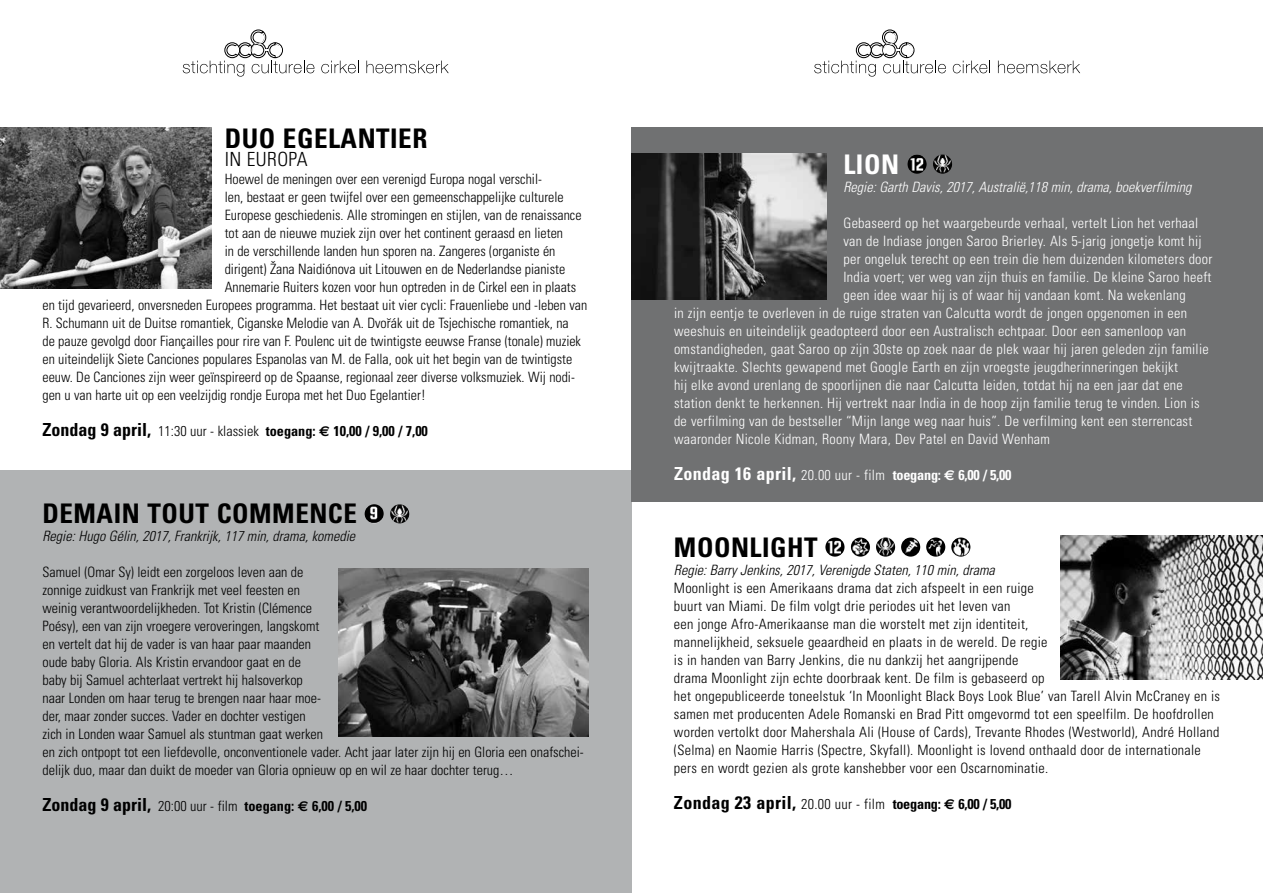
<style>
.page{position:relative;width:1263px;height:893px;background:#fff}
.page>*{position:absolute;margin:0;border:0;box-sizing:border-box;transform-origin:0 0}
.t1{font:700 condensed 27px "Univers";letter-spacing:.02em;color:#000}
.t2{font:700 condensed 27px "Univers";color:#fff}
.t3{font:300 condensed 19.5px "Univers";letter-spacing:.02em;color:#000}
.t4{font:300 condensed 14.25px/18px "Univers";color:#000}
.t5{font:300 condensed 14.25px "Univers";letter-spacing:.02em;color:#fff}
.t6{font:300 condensed 14.25px/18px "Univers";letter-spacing:.02em;color:#000}
.t7{font:700 condensed 14.25px "Univers";color:#000}
.t8{font:italic 300 condensed 14.25px "Univers";color:#000}
.t9{font:italic 300 condensed 14.25px "Univers";color:#fff}
.t10{font:700 condensed 14.25px "Univers";letter-spacing:-.015em;color:#fff}
.s1{font-size:18px}
.s2{font-weight:300}
.s3{font-family:"Euro Sans";font-stretch:normal}
</style>
<div class="page">
<svg style="left:183px;top:30px;width:132px;height:47px"></svg>
<svg style="left:321px;top:61px;width:38px;height:12px"></svg>
<svg style="left:366px;top:61px;width:83px;height:12px"></svg>
<svg style="left:814px;top:30px;width:132px;height:47px"></svg>
<svg style="left:953px;top:61px;width:37px;height:12px"></svg>
<svg style="left:998px;top:61px;width:82px;height:12px"></svg>
<div style="left:0;top:471px;width:631px;height:422px;background:#b1b3b4"></div>
<div style="left:631px;top:128px;width:632px;height:374px;background:#707172"></div>
<img style="left:365px;top:504px;width:19px;height:19px;border-radius:10px">
<img style="left:390px;top:504px;width:19px;height:19px;border-radius:10px">
<img style="left:0;top:127px;width:212px;height:161px">
<img style="left:338px;top:569px;width:251px;height:167px">
<img style="left:631px;top:153px;width:195px;height:147px">
<img style="left:907px;top:155px;width:20px;height:19px;border-radius:10px">
<img style="left:933px;top:155px;width:19px;height:19px;border-radius:10px">
<img style="left:1060px;top:536px;width:203px;height:143px">
<img style="left:825px;top:537px;width:19px;height:20px;border-radius:10px">
<img style="left:851px;top:537px;width:19px;height:20px;border-radius:10px">
<img style="left:876px;top:537px;width:19px;height:20px;border-radius:10px">
<img style="left:901px;top:537px;width:19px;height:20px;border-radius:10px">
<img style="left:926px;top:537px;width:19px;height:20px;border-radius:10px">
<img style="left:951px;top:537px;width:19px;height:20px;border-radius:10px">
<h1 class="t1" style="left:225px;top:122px;width:204px">DUO EGELANTIER</h1>
<h2 class="t3" style="left:225px;top:148px;width:84px">IN EUROPA</h2>
<p class="t4" style="left:225px;top:170px;width:319px">Hoewel de meningen over een verenigd Europa nogal verschil-</p>
<p class="t4" style="left:225px;top:188px;width:340px">len, bestaat er geen twijfel over een gemeenschappelijke culturele</p>
<p class="t4" style="left:225px;top:206px;width:358px">Europese geschiedenis. Alle stromingen en stijlen, van de renaissance</p>
<p class="t4" style="left:225px;top:224px;width:340px">tot aan de nieuwe muziek zijn over het continent geraasd en lieten</p>
<p class="t4" style="left:225px;top:242px;width:332px">in de verschillende landen hun sporen na. Zangeres (organiste én</p>
<p class="t4" style="left:225px;top:260px;width:342px">dirigent) Žana Naidiónova uit Litouwen en de Nederlandse pianiste</p>
<p class="t4" style="left:225px;top:278px;width:353px">Annemarie Ruiters kozen voor hun optreden in de Cirkel een in plaats</p>
<p class="t4" style="left:42px;top:296px;width:546px">en tijd gevarieerd, onversneden Europees programma. Het bestaat uit vier cycli: Frauenliebe und -leben van</p>
<p class="t4" style="left:42px;top:314px;width:528px">R. Schumann uit de Duitse romantiek, Ciganske Melodie van A. Dvor˘ák uit de Tsjechische romantiek, na</p>
<p class="t4" style="left:42px;top:332px;width:540px">de pauze gevolgd door Fiançailles pour rire van F. Poulenc uit de twintigste eeuwse Franse (tonale) muziek</p>
<p class="t4" style="left:42px;top:350px;width:531px">en uiteindelijk Siete Canciones populares Espanolas van M. de Falla, ook uit het begin van de twintigste</p>
<p class="t4" style="left:42px;top:368px;width:534px">eeuw. De Canciones zijn weer geïnspireerd op de Spaanse, regionaal zeer diverse volksmuziek. Wij nodi-</p>
<p class="t4" style="left:42px;top:386px;width:385px">gen u van harte uit op een veelzijdig rondje Europa met het Duo Egelantier!</p>
<p class="t7" style="left:42px;top:423px;width:387px"><span class="s1">Zondag 9 april,</span> <span class="s2">11:30 uur - klassiek</span> toegang: <span class="s3">€</span> 10,00 / 9,00 / 7,00</p>
<h1 class="t1" style="left:43px;top:497px;width:316px">DEMAIN TOUT COMMENCE</h1>
<p class="t8" style="left:43px;top:527px;width:314px">Regie: Hugo Gélin, 2017, Frankrijk, 117 min, drama, komedie</p>
<p class="t4" style="left:43px;top:563px;width:543px">Samuel (Omar Sy) leidt een zorgeloos leven aan de<br>zonnige zuidkust van Frankrijk met veel feesten en<br>weinig verantwoordelijkheden. Tot Kristin (Clémence<br>Poésy), een van zijn vroegere veroveringen, langskomt<br>en vertelt dat hij de vader is van haar paar maanden<br>oude baby Gloria. Als Kristin ervandoor gaat en de<br>baby bij Samuel achterlaat vertrekt hij halsoverkop<br>naar Londen om haar terug te brengen naar haar moe-<br>der, maar zonder succes. Vader en dochter vestigen<br>zich in Londen waar Samuel als stuntman gaat werken<br>en zich ontpopt tot een liefdevolle, onconventionele vader. Acht jaar later zijn hij en Gloria een onafschei&shy;delijk duo, maar dan duikt de moeder van Gloria opnieuw op en wil ze haar dochter terug…</p>
<p class="t7" style="left:43px;top:797px;width:326px"><span class="s1">Zondag 9 april,</span> <span class="s2">20:00 uur - film</span> toegang: <span class="s3">€</span> 6,00 / 5,00</p>
<h1 class="t2" style="left:843px;top:148px;width:57px">LION</h1>
<p class="t9" style="left:843px;top:178px;width:349px">Regie: Garth Davis, 2017, Australië,118 min, drama, boekverfilming</p>
<p class="t5" style="left:843px;top:214px;width:356px">Gebaseerd op het waargebeurde verhaal, vertelt Lion het verhaal</p>
<p class="t5" style="left:843px;top:232px;width:360px">van de Indiase jongen Saroo Brierley. Als 5-jarig jongetje komt hij</p>
<p class="t5" style="left:843px;top:250px;width:370px">per ongeluk terecht op een trein die hem duizenden kilometers door</p>
<p class="t5" style="left:843px;top:268px;width:370px">India voert; ver weg van zijn thuis en familie. De kleine Saroo heeft</p>
<p class="t5" style="left:843px;top:286px;width:344px">geen idee waar hij is of waar hij vandaan komt. Na wekenlang</p>
<p class="t5" style="left:674px;top:304px;width:515px">in zijn eentje te overleven in de ruige straten van Calcutta wordt de jongen opgenomen in een</p>
<p class="t5" style="left:674px;top:322px;width:514px">weeshuis en uiteindelijk geadopteerd door een Australisch echtpaar. Door een samenloop van</p>
<p class="t5" style="left:674px;top:340px;width:536px">omstandigheden, gaat Saroo op zijn 30ste op zoek naar de plek waar hij jaren geleden zijn familie</p>
<p class="t5" style="left:674px;top:358px;width:506px">kwijtraakte. Slechts gewapend met Google Earth en zijn vroegste jeugdherinneringen bekijkt</p>
<p class="t5" style="left:674px;top:376px;width:510px">hij elke avond urenlang de spoorlijnen die naar Calcutta leiden, totdat hij na een jaar dat ene</p>
<p class="t5" style="left:674px;top:394px;width:527px">station denkt te herkennen. Hij vertrekt naar India in de hoop zijn familie terug te vinden. Lion is</p>
<p class="t5" style="left:674px;top:412px;width:520px">de verfilming van de bestseller “Mijn lange weg naar huis”. De verfilming kent een sterrencast</p>
<p class="t5" style="left:674px;top:430px;width:378px">waaronder Nicole Kidman, Roony Mara, Dev Patel en David Wenham</p>
<p class="t10" style="left:674px;top:466px;width:339px"><span class="s1">Zondag 16 april,</span> <span class="s2">20.00 uur - film</span> toegang: <span class="s3">€</span> 6,00 / 5,00</p>
<h1 class="t1" style="left:674px;top:530px;width:145px">MOONLIGHT</h1>
<p class="t8" style="left:674px;top:561px;width:322px">Regie: Barry Jenkins, 2017, Verenigde Staten, 110 min, drama</p>
<p class="t6" style="left:674px;top:578px;width:548px">Moonlight is een Amerikaans drama dat zich afspeelt in een ruige<br>buurt van Miami. De film volgt drie periodes uit het leven van<br>een jonge Afro-Amerikaanse man die worstelt met zijn identiteit,<br>mannelijkheid, seksuele geaardheid en plaats in de wereld. De regie<br>is in handen van Barry Jenkins, die nu dankzij het aangrijpende<br>drama Moonlight zijn echte doorbraak kent. De film is gebaseerd op<br>het ongepubliceerde toneelstuk ‘In Moonlight Black Boys Look Blue’ van Tarell Alvin McCraney en is samen met producenten Adele Romanski en Brad Pitt omgevormd tot een speelfilm. De hoofdrollen worden vertolkt door Mahershala Ali (House of Cards), Trevante Rhodes (Westworld), André Holland (Selma) en Naomie Harris (Spectre, Skyfall). Moonlight is lovend onthaald door de internationale pers en wordt gezien als grote kanshebber voor een Oscarnominatie.</p>
<p class="t7" style="left:674px;top:795px;width:339px"><span class="s1">Zondag 23 april,</span> <span class="s2">20.00 uur - film</span> toegang: <span class="s3">€</span> 6,00 / 5,00</p>
</div>
